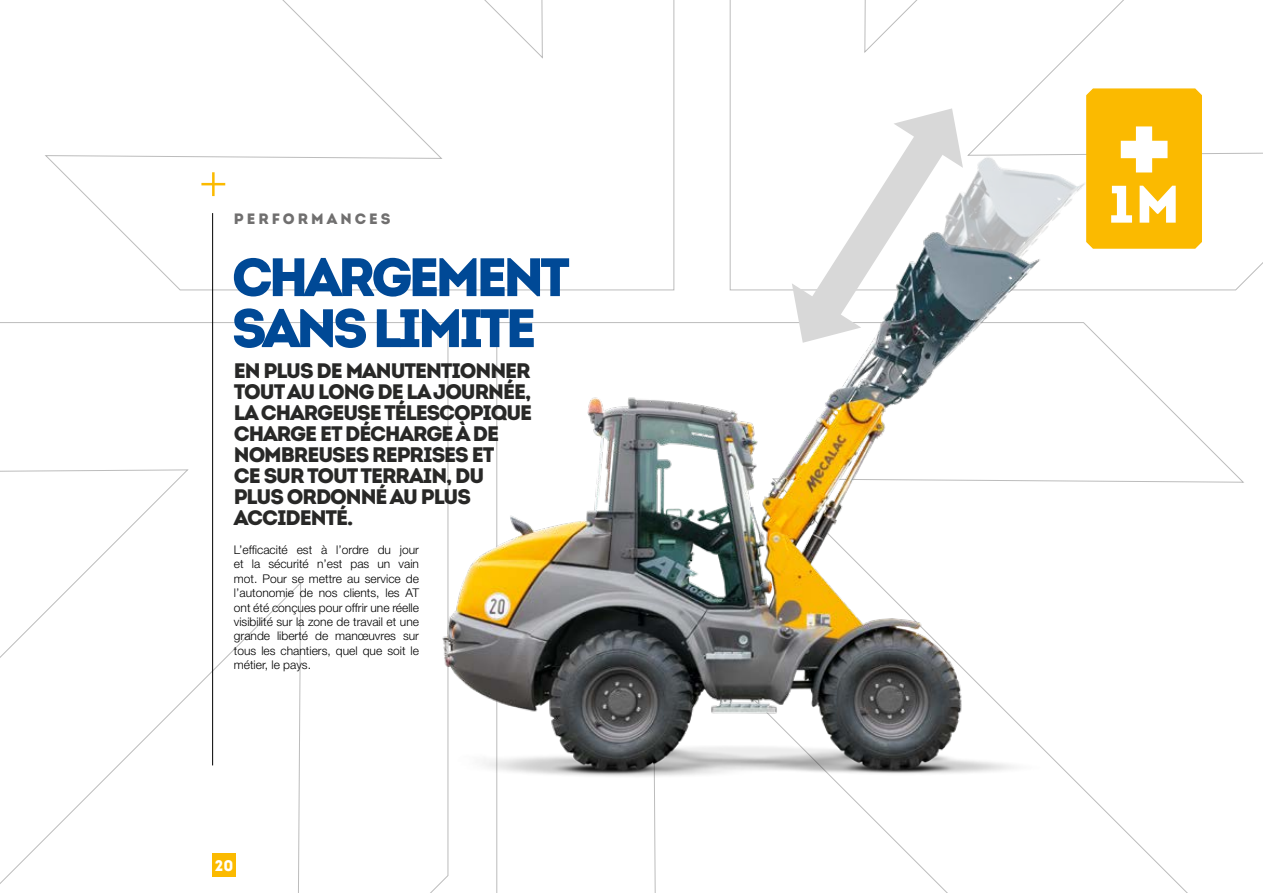
<style>
.page{position:relative;width:1263px;height:893px;background:#fff}
.page>*{position:absolute;margin:0;border:0;box-sizing:border-box;transform-origin:0 0}
.t1{font:900 120.3px "Intro";color:#fff}
.t2{font:900 54px/51px "Intro";letter-spacing:-.075em;color:#004996}
.t3{font:900 52.65px "Intro";color:#fff}
.t4{font:900 21px/21px "Intro";letter-spacing:-.05em;color:#282827}
.t5{font:900 15.45px "Intro";color:#fff}
.t6{font:900 15px "Intro";letter-spacing:.2em;color:#706f6f}
.t7{font:300 12px/14.4px "Helvetica Neue LT Pro";color:#000;text-align:justify}
</style>
<div class="page">
<svg style="left:45px;top:0;width:629px;height:290px"></svg>
<svg style="left:0;top:322px;width:319px;height:571px"></svg>
<img style="left:319px;top:119px;width:944px;height:774px">
<svg style="left:772px;top:119px;width:211px;height:246px"></svg>
<svg style="left:792px;top:283px;width:69px;height:60px"></svg>
<svg style="left:893px;top:108px;width:70px;height:60px"></svg>
<div style="left:1085px;top:88px;width:118px;height:161px;background:#fbba00"></div>
<div style="left:213px;top:853px;width:23px;height:23px;background:#fbba00"></div>
<svg style="left:201px;top:172px;width:24px;height:24px"></svg>
<hr style="left:212px;top:213px;width:1px;height:552px;background:#000">
<p class="t6" style="left:234px;top:209px;width:158px">PERFORMANCES</p>
<h2 class="t2" style="left:232px;top:251px;width:340px">CHARGEMENT<br>SANS LIMITE</h2>
<h3 class="t4" style="left:234px;top:360px;width:300px">EN PLUS DE MANUTENTIONNER<br>TOUT AU LONG DE LA JOURNÉE,<br>LA CHARGEUSE TÉLESCOPIQUE<br>CHARGE ET DÉCHARGE À DE<br>NOMBREUSES REPRISES ET<br>CE SUR TOUT TERRAIN, DU<br>PLUS ORDONNÉ AU PLUS<br>ACCIDENTÉ.</h3>
<p class="t7" style="left:234px;top:542px;width:187px">L’efficacité est à l’ordre du jour et la sécurité n’est pas un vain mot. Pour se mettre au service de l’autonomie de nos clients, les AT ont été conçues pour offrir une réelle visibilité sur la zone de travail et une grande liberté de manœuvres sur tous les chantiers, quel que soit le métier, le pays.</p>
<p class="t5" style="left:215px;top:855px;width:20px">20</p>
<h1 class="t1" style="left:1113px;top:72px;width:63px">+</h1>
<h3 class="t3" style="left:1108px;top:170px;width:73px">1 M</h3>
</div>
